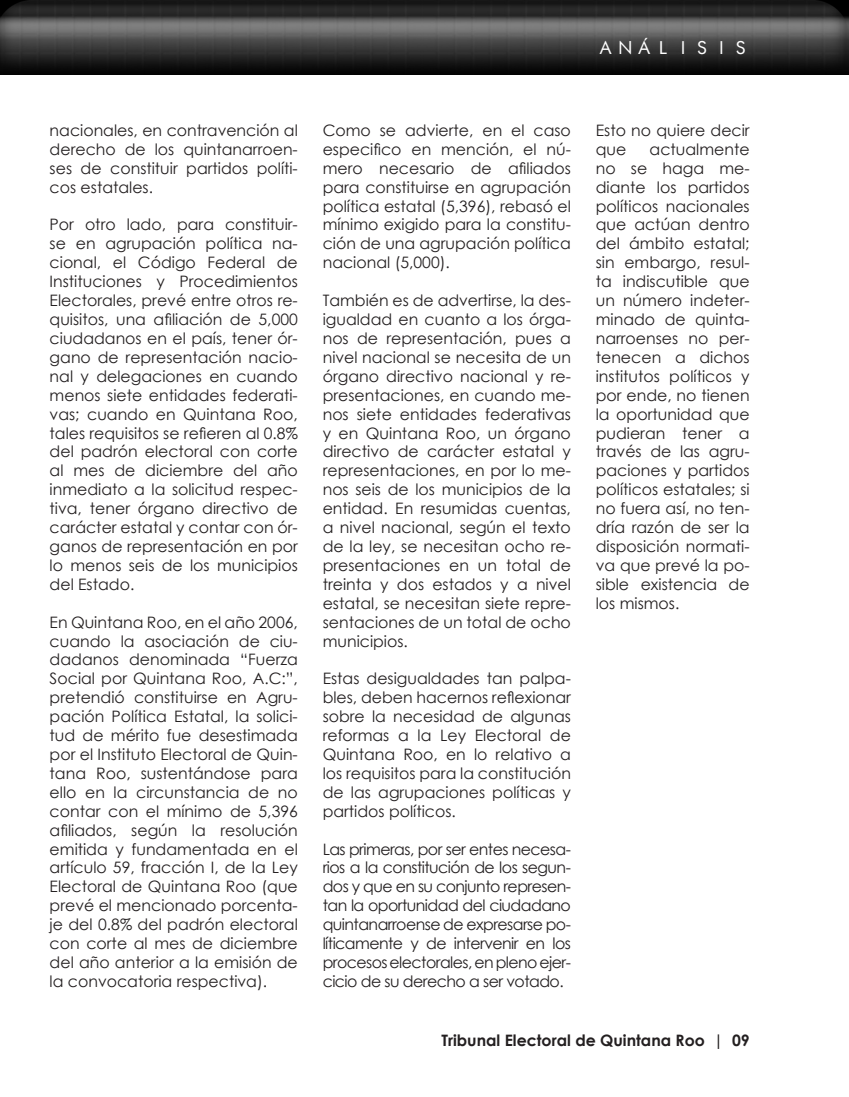
<style>
.page{position:relative;width:849px;height:1097px;background:#fff}
.page>*{position:absolute;margin:0;border:0;box-sizing:border-box;transform-origin:0 0}
.t1{font:17.5px "Futurist Fixed Width";letter-spacing:.1em;color:#fff}
.texto_normal{font:15.75px/18.9px "Century Gothic";color:#231f20;text-align:justify}
.t2{font:700 15.75px "Century Gothic";color:#231f20}
</style>
<div class="page">
<img style="left:0;top:0;width:848px;height:74px">
<p class="t1" style="left:597px;top:36px;width:154px">ANÁLISIS</p>
<p class="texto_normal" style="left:50px;top:120px;width:250px">nacionales, en contravención al derecho de los quintanarroen&shy;ses de constituir partidos políti&shy;cos estatales.</p>
<p class="texto_normal" style="left:50px;top:215px;width:250px">Por otro lado, para constituir&shy;se en agrupación política na&shy;cional, el Código Federal de Instituciones y Procedimientos Electorales, prevé entre otros re&shy;quisitos, una afiliación de 5,000 ciudadanos en el país, tener ór&shy;gano de representación nacio&shy;nal y delegaciones en cuando menos siete entidades federati&shy;vas; cuando en Quintana Roo, tales requisitos se refieren al 0.8% del padrón electoral con corte al mes de diciembre del año inmediato a la solicitud respec&shy;tiva, tener órgano directivo de carácter estatal y contar con ór&shy;ganos de representación en por lo menos seis de los municipios del Estado.</p>
<p class="texto_normal" style="left:50px;top:612px;width:250px">En Quintana Roo, en el año 2006, cuando la asociación de ciu&shy;dadanos denominada “Fuerza Social por Quintana Roo, A.C:”, pretendió constituirse en Agru&shy;pación Política Estatal, la solici&shy;tud de mérito fue desestimada por el Instituto Electoral de Quin&shy;tana Roo, sustentándose para ello en la circunstancia de no contar con el mínimo de 5,396 afiliados, según la resolución emitida y fundamentada en el artículo 59, fracción I, de la Ley Electoral de Quintana Roo (que prevé el mencionado porcenta&shy;je del 0.8% del padrón electoral con corte al mes de diciembre del año anterior a la emisión de la convocatoria respectiva).</p>
<p class="texto_normal" style="left:322px;top:120px;width:250px">Como se advierte, en el caso especifico en mención, el nú&shy;mero necesario de afiliados para constituirse en agrupación política estatal (5,396), rebasó el mínimo exigido para la constitu&shy;ción de una agrupación política nacional (5,000).</p>
<p class="texto_normal" style="left:322px;top:291px;width:250px">También es de advertirse, la des&shy;igualdad en cuanto a los órga&shy;nos de representación, pues a nivel nacional se necesita de un órgano directivo nacional y re&shy;presentaciones, en cuando me&shy;nos siete entidades federativas y en Quintana Roo, un órgano directivo de carácter estatal y representaciones, en por lo me&shy;nos seis de los municipios de la entidad. En resumidas cuentas, a nivel nacional, según el texto de la ley, se necesitan ocho re&shy;presentaciones en un total de treinta y dos estados y a nivel estatal, se necesitan siete repre&shy;sentaciones de un total de ocho municipios.</p>
<p class="texto_normal" style="left:322px;top:669px;width:250px">Estas desigualdades tan palpa&shy;bles, deben hacernos reflexionar sobre la necesidad de algunas reformas a la Ley Electoral de Quintana Roo, en lo relativo a los requisitos para la constitución de las agrupaciones políticas y partidos políticos.</p>
<p class="texto_normal" style="left:322px;top:839px;width:250px">Las primeras, por ser entes necesa&shy;rios a la constitución de los segun&shy;dos y que en su conjunto represen&shy;tan la oportunidad del ciudadano quintanarroense de expresarse po&shy;líticamente y de intervenir en los procesos electorales, en pleno ejer&shy;cicio de su derecho a ser votado.</p>
<p class="texto_normal" style="left:595px;top:120px;width:155px">Esto no quiere decir que</p>
<p class="texto_normal" style="left:595px;top:139px;width:155px;text-indent:54px">actualmente no se haga me&shy;diante los partidos políticos nacionales que actúan dentro del ámbito estatal; sin embargo, resul&shy;ta indiscutible que un número indeter&shy;minado de quinta&shy;narroenses no per&shy;tenecen a dichos institutos políticos y por ende, no tienen la oportunidad que pudieran tener a través de las agru&shy;paciones y partidos políticos estatales; si no fuera así, no ten&shy;dría razón de ser la disposición normati&shy;va que prevé la po&shy;sible existencia de los mismos.</p>
<p class="t2" style="left:441px;top:1028px;width:310px">Tribunal Electoral de Quintana Roo | 09</p>
</div>
